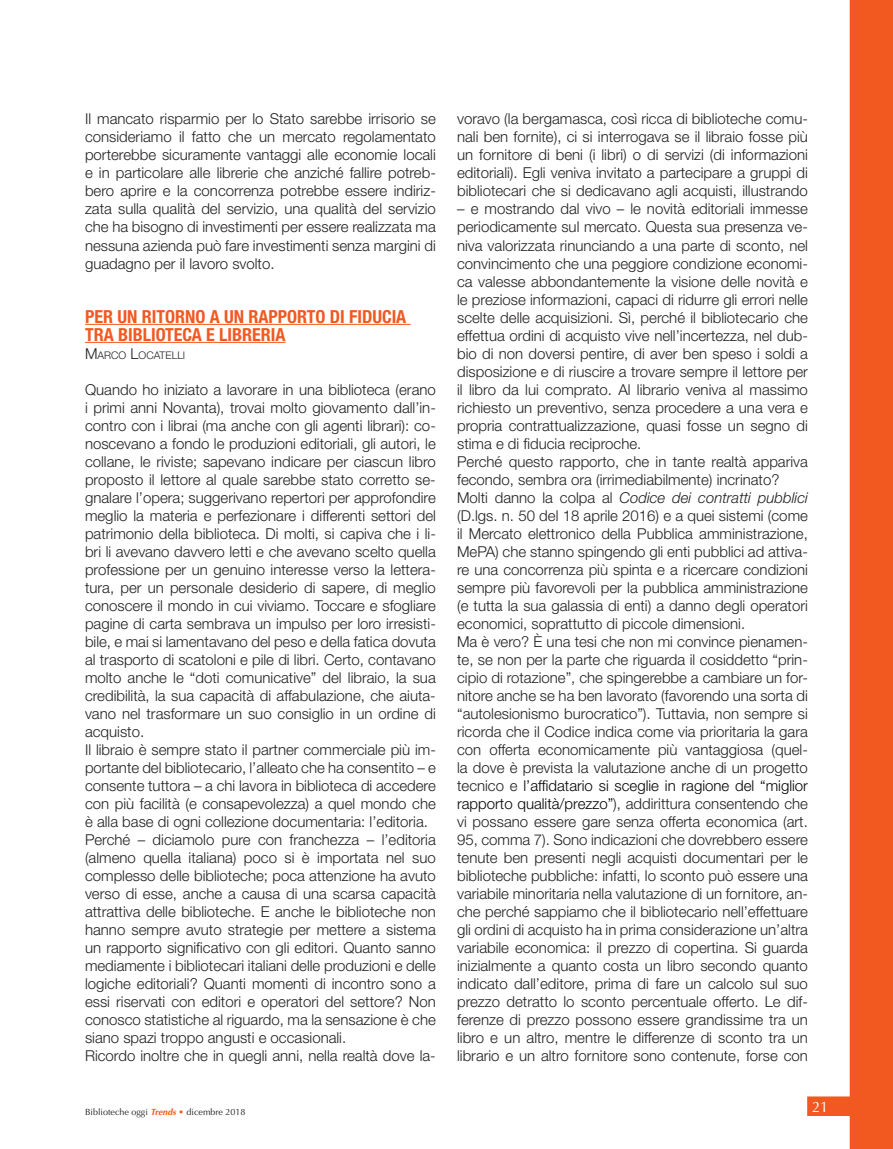
<style>
.page{position:relative;width:893px;height:1149px;background:#fff}
.page>*{position:absolute;margin:0;border:0;box-sizing:border-box;transform-origin:0 0}
.t1{font:700 condensed 18px/18px "Helvetica Neue LT Std";color:#f15921}
.t2{font:300 15px/18px "Helvetica Neue LT Std";color:#231f20;text-align:justify}
.t3{font:15px "Optima";color:#fff}
.t4{font:300 10.5px "Helvetica Neue LT Std";color:#231f20}
.t5{font:9px "Optima";color:#231f20}
.s1{font-size:15px}
.s2{font-weight:700;font-style:italic;color:#f15921}
.s3{color:#f15921}
.s4{font-style:italic}
.s5{color:#040503}
</style>
<div class="page">
<svg style="left:807px;top:1096px;width:43px;height:19px"></svg>
<div style="left:850px;top:0;width:43px;height:1148px;background:#f15921"></div>
<hr style="left:85px;top:324px;width:326px;height:1px;background:#f15921">
<hr style="left:85px;top:342px;width:200px;height:1px;background:#f15921">
<p class="t2" style="left:85px;top:110px;width:352px">Il mancato risparmio per lo Stato sarebbe irrisorio se consideriamo il fatto che un mercato regolamentato porterebbe sicuramente vantaggi alle economie locali e in particolare alle librerie che anziché fallire potreb&shy;bero aprire e la concorrenza potrebbe essere indiriz&shy;zata sulla qualità del servizio, una qualità del servizio che ha bisogno di investimenti per essere realizzata ma nessuna azienda può fare investimenti senza margini di guadagno per il lavoro svolto.</p>
<p class="t1" style="left:85px;top:307px;width:323px">PER UN RITORNO A UN RAPPORTO DI FIDUCIA<br>TRA BIBLIOTECA E LIBRERIA</p>
<p class="t4" style="left:85px;top:348px;width:102px"><span class="s1">M</span>ARCO <span class="s1">L</span>OCATELLI</p>
<p class="t2" style="left:85px;top:380px;width:352px;text-align:left">Quando ho iniziato a lavorare in una biblioteca (erano i primi anni Novanta), trovai molto giovamento dall’in&shy;contro con i librai (ma anche con gli agenti librari): co&shy;noscevano a fondo le produzioni editoriali, gli autori, le collane, le riviste; sapevano indicare per ciascun libro proposto il lettore al quale sarebbe stato corretto se&shy;gnalare l’opera; suggerivano repertori per approfondire meglio la materia e perfezionare i differenti settori del patrimonio della biblioteca. Di molti, si capiva che i li&shy;bri li avevano davvero letti e che avevano scelto quella professione per un genuino interesse verso la lettera&shy;tura, per un personale desiderio di sapere, di meglio conoscere il mondo in cui viviamo. Toccare e sfogliare pagine di carta sembrava un impulso per loro irresisti&shy;bile, e mai si lamentavano del peso e della fatica dovuta al trasporto di scatoloni e pile di libri. Certo, contavano molto anche le “doti comunicative” del libraio, la sua credibilità, la sua capacità di affabulazione, che aiuta&shy;vano nel trasformare un suo consiglio in un ordine di acquisto.<br>Il libraio è sempre stato il partner commerciale più im&shy;portante del bibliotecario, l’alleato che ha consentito – e consente tuttora – a chi lavora in biblioteca di accedere con più facilità (e consapevolezza) a quel mondo che è alla base di ogni collezione documentaria: l’editoria.<br>Perché – diciamolo pure con franchezza – l’editoria (almeno quella italiana) poco si è importata nel suo complesso delle biblioteche; poca attenzione ha avuto verso di esse, anche a causa di una scarsa capacità attrattiva delle biblioteche. E anche le biblioteche non hanno sempre avuto strategie per mettere a sistema un rapporto significativo con gli editori. Quanto sanno mediamente i bibliotecari italiani delle produzioni e delle logiche editoriali? Quanti momenti di incontro sono a essi riservati con editori e operatori del settore? Non conosco statistiche al riguardo, ma la sensazione è che siano spazi troppo angusti e occasionali.<br>Ricordo inoltre che in quegli anni, nella realtà dove la-</p>
<p class="t5" style="left:85px;top:1106px;width:162px">Biblioteche oggi <span class="s2">Trends</span> <span class="s3">•</span> dicembre 2018</p>
<p class="t2" style="left:457px;top:110px;width:352px">voravo (la bergamasca, così ricca di biblioteche comu&shy;nali ben fornite), ci si interrogava se il libraio fosse più un fornitore di beni (i libri) o di servizi (di informazioni editoriali). Egli veniva invitato a partecipare a gruppi di bibliotecari che si dedicavano agli acquisti, illustrando</p>
<p class="t2" style="left:457px;top:200px;width:352px;text-align:left">– e mostrando dal vivo – le novità editoriali immesse periodicamente sul mercato. Questa sua presenza ve&shy;niva valorizzata rinunciando a una parte di sconto, nel convincimento che una peggiore condizione economi&shy;ca valesse abbondantemente la visione delle novità e le preziose informazioni, capaci di ridurre gli errori nelle scelte delle acquisizioni. Sì, perché il bibliotecario che effettua ordini di acquisto vive nell’incertezza, nel dub&shy;bio di non doversi pentire, di aver ben speso i soldi a disposizione e di riuscire a trovare sempre il lettore per il libro da lui comprato. Al librario veniva al massimo richiesto un preventivo, senza procedere a una vera e propria contrattualizzazione, quasi fosse un segno di stima e di fiducia reciproche.<br>Perché questo rapporto, che in tante realtà appariva fecondo, sembra ora (irrimediabilmente) incrinato?<br>Molti danno la colpa al <span class="s4">Codice dei contratti pubblici </span>(D.lgs. n. 50 del 18 aprile 2016) e a quei sistemi (come il Mercato elettronico della Pubblica amministrazione, MePA) che stanno spingendo gli enti pubblici ad attiva&shy;re una concorrenza più spinta e a ricercare condizioni sempre più favorevoli per la pubblica amministrazione (e tutta la sua galassia di enti) a danno degli operatori economici, soprattutto di piccole dimensioni.<br>Ma è vero? È una tesi che non mi convince pienamen&shy;te, se non per la parte che riguarda il cosiddetto “prin&shy;cipio di rotazione”, che spingerebbe a cambiare un for&shy;nitore anche se ha ben lavorato (favorendo una sorta di “autolesionismo burocratico”). Tuttavia, non sempre si ricorda che il Codice indica come via prioritaria la gara con offerta economicamente più vantaggiosa (quel&shy;la dove è prevista la valutazione anche di un progetto tecnico e <span class="s5">l’affidatario si sceglie in ragione del “miglior rapporto qualità/prezzo”</span>), addirittura consentendo che vi possano essere gare senza offerta economica (art.<br>95, comma 7). Sono indicazioni che dovrebbero essere tenute ben presenti negli acquisti documentari per le biblioteche pubbliche: infatti, lo sconto può essere una variabile minoritaria nella valutazione di un fornitore, an&shy;che perché sappiamo che il bibliotecario nell’effettuare gli ordini di acquisto ha in prima considerazione un’altra variabile economica: il prezzo di copertina. Si guarda inizialmente a quanto costa un libro secondo quanto indicato dall’editore, prima di fare un calcolo sul suo prezzo detratto lo sconto percentuale offerto. Le dif&shy;ferenze di prezzo possono essere grandissime tra un libro e un altro, mentre le differenze di sconto tra un librario e un altro fornitore sono contenute, forse con</p>
<p class="t3" style="left:812px;top:1097px;width:18px">21</p>
</div>
